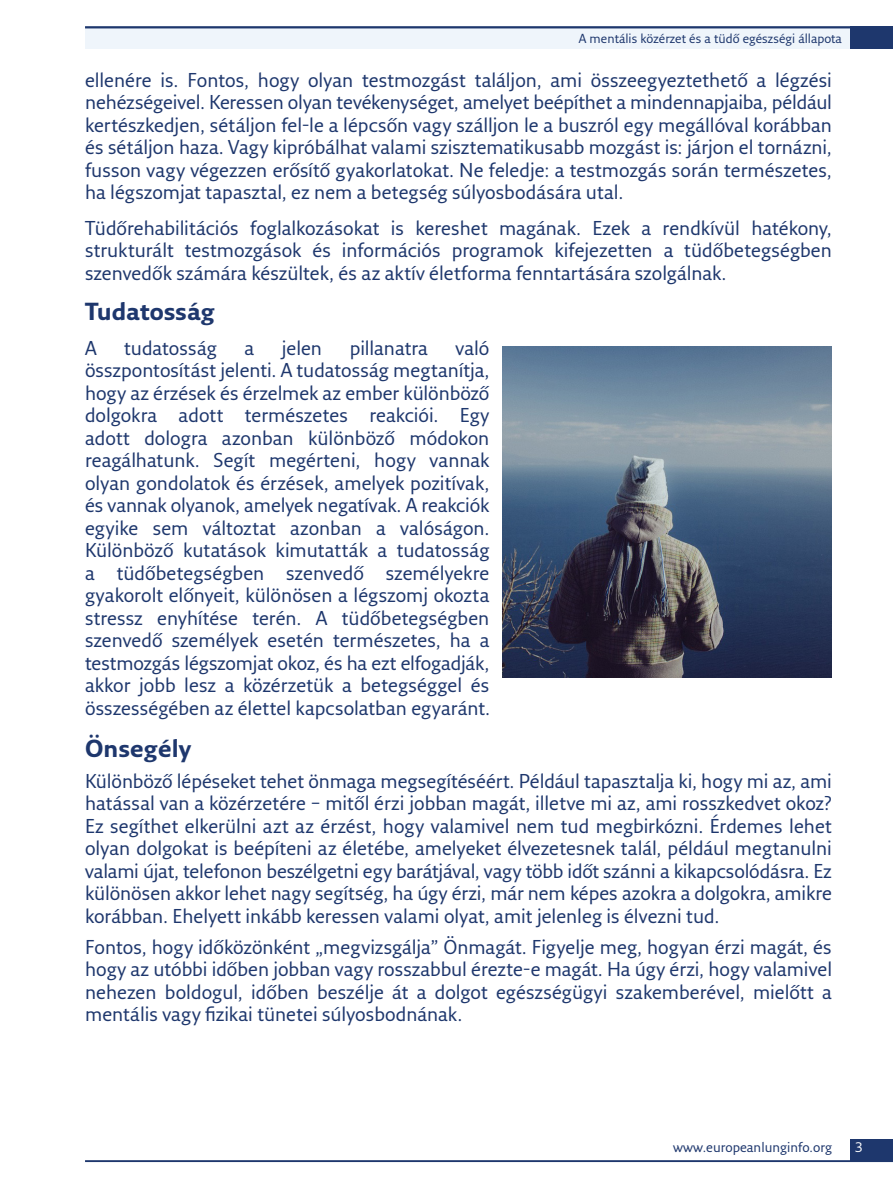
<style>
.page{position:relative;width:893px;height:1191px;background:#fff}
.page>*{position:absolute;margin:0;border:0;box-sizing:border-box;transform-origin:0 0}
.H___B-head{font:700 24px "Fresco Sans Pro";color:#1e376d}
.H___B-head-2{font:19.5px/22.5px "Fresco Sans Pro";color:#1e376d;text-align:justify}
.Running_foot_left{font:13.5px "Fresco Sans Pro";color:#1e376d}
.Folio_left{font:13.5px "Fresco Sans Pro";color:#fff}
.Running_head_left{font:12.75px "Fresco Sans Pro";color:#1e376d}
</style>
<div class="page">
<div style="left:85px;top:26px;width:808px;height:23px;background:#eff5fb"></div>
<div style="left:850px;top:26px;width:43px;height:23px;background:#1e376d"></div>
<div style="left:850px;top:1138px;width:43px;height:23px;background:#1e376d"></div>
<hr style="left:85px;top:26px;width:808px;height:2px;background:#1e376d">
<hr style="left:85px;top:1160px;width:808px;height:2px;background:#1e376d">
<img style="left:502px;top:347px;width:330px;height:330px">
<p class="Running_head_left" style="left:579px;top:30px;width:265px">A mentális közérzet és a tüdő egészségi állapota</p>
<p class="H___B-head-2" style="left:85px;top:68px;width:748px">ellenére is. Fontos, hogy olyan testmozgást találjon, ami összeegyeztethető a légzési nehézségeivel. Keressen olyan tevékenységet, amelyet beépíthet a mindennapjaiba, például kertészkedjen, sétáljon fel-le a lépcsőn vagy szálljon le a buszról egy megállóval korábban és sétáljon haza. Vagy kipróbálhat valami szisztematikusabb mozgást is: járjon el tornázni, fusson vagy végezzen erősítő gyakorlatokat. Ne feledje: a testmozgás során természetes, ha légszomjat tapasztal, ez nem a betegség súlyosbodására utal.</p>
<p class="H___B-head-2" style="left:85px;top:216px;width:748px">Tüdőrehabilitációs foglalkozásokat is kereshet magának. Ezek a rendkívül hatékony, strukturált testmozgások és információs programok kifejezetten a tüdőbetegségben szenvedők számára készültek, és az aktív életforma fenntartására szolgálnak.</p>
<p class="H___B-head" style="left:85px;top:296px;width:131px">Tudatosság</p>
<p class="H___B-head-2" style="left:85px;top:336px;width:13px">A</p>
<p class="H___B-head-2" style="left:124px;top:336px;width:94px">tudatosság</p>
<p class="H___B-head-2" style="left:244px;top:336px;width:11px">a</p>
<p class="H___B-head-2" style="left:282px;top:336px;width:42px">jelen</p>
<p class="H___B-head-2" style="left:350px;top:336px;width:80px">pillanatra</p>
<p class="H___B-head-2" style="left:85px;top:336px;width:407px;text-indent:370px">való összpontosítást jelenti. A tudatosság megtanítja, hogy az érzések és érzelmek az ember különböző dolgokra adott természetes reakciói. Egy adott dologra azonban különböző módokon reagálhatunk. Segít megérteni, hogy vannak olyan gondolatok és érzések, amelyek pozitívak, és vannak olyanok, amelyek negatívak. A reakciók egyike sem változtat azonban a valóságon.<br>Különböző kutatások kimutatták a tudatosság a tüdőbetegségben szenvedő személyekre gyakorolt előnyeit, különösen a légszomj okozta stressz enyhítése terén. A tüdőbetegségben szenvedő személyek esetén természetes, ha a testmozgás légszomjat okoz, és ha ezt elfogadják, akkor jobb lesz a közérzetük a betegséggel és összességében az élettel kapcsolatban egyaránt.</p>
<p class="H___B-head" style="left:85px;top:733px;width:108px">Önsegély</p>
<p class="H___B-head-2" style="left:85px;top:769px;width:748px">Különböző lépéseket tehet önmaga megsegítéséért. Például tapasztalja ki, hogy mi az, ami hatással van a közérzetére – mitől érzi jobban magát, illetve mi az, ami rosszkedvet okoz?<br>Ez segíthet elkerülni azt az érzést, hogy valamivel nem tud megbirkózni. Érdemes lehet olyan dolgokat is beépíteni az életébe, amelyeket élvezetesnek talál, például megtanulni valami újat, telefonon beszélgetni egy barátjával, vagy több időt szánni a kikapcsolódásra. Ez különösen akkor lehet nagy segítség, ha úgy érzi, már nem képes azokra a dolgokra, amikre korábban. Ehelyett inkább keressen valami olyat, amit jelenleg is élvezni tud.</p>
<p class="H___B-head-2" style="left:85px;top:935px;width:749px">Fontos, hogy időközönként „megvizsgálja” Önmagát. Figyelje meg, hogyan érzi magát, és hogy az utóbbi időben jobban vagy rosszabbul érezte-e magát. Ha úgy érzi, hogy valamivel nehezen boldogul, időben beszélje át a dolgot egészségügyi szakemberével, mielőtt a mentális vagy fizikai tünetei súlyosbodnának.</p>
<p class="Running_foot_left" style="left:673px;top:1138px;width:160px">www.europeanlunginfo.org</p>
<p class="Folio_left" style="left:855px;top:1139px;width:10px">3</p>
</div>
